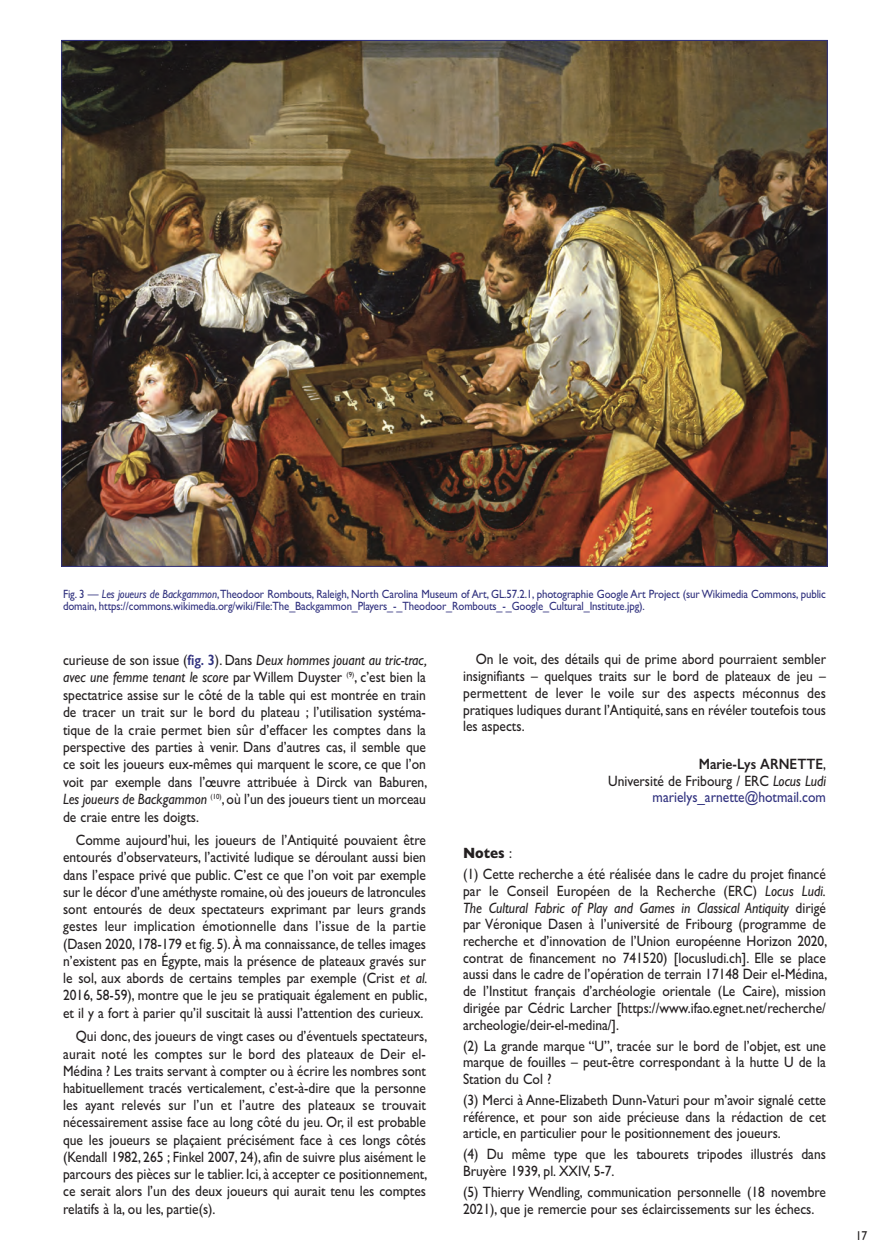
<style>
.page{position:relative;width:889px;height:1259px;background:#fff}
.page>*{position:absolute;margin:0;border:0;box-sizing:border-box;transform-origin:0 0}
.t1{font:15px/17.2px "Gill Sans";color:#231f20;text-align:justify;scale:.9 1}
.t2{font:15px/16.6px "Gill Sans";color:#30317e;text-align:right;scale:.9 1}
.t3{font:12.9px "Gill Sans";color:#231f20;scale:.9 1}
.t4{font:12px/12px "Gill Sans";letter-spacing:-.01em;color:#30317e;scale:.9 1}
.s1{font-style:italic}
.s2{font-weight:600;color:#30317e}
.s3{font-weight:600;color:#231f20}
.s4{color:#231f20}
.s5{font-style:italic;color:#231f20}
.s6{font-weight:700}
</style>
<div class="page">
<img style="left:64px;top:42px;width:761px;height:522px">
<p class="t4" style="left:63px;top:587px;width:849px">Fig. 3 — <span class="s1">Les joueurs de Backgammon</span>, Theodoor Rombouts, Raleigh, North Carolina Museum of Art, GL.57.2.1, photographie Google Art Project (sur Wikimedia Commons, public domain, https://commons.wikimedia.org/wiki/File:The_Backgammon_Players_-_Theodoor_Rombouts_-_Google_Cultural_Institute.jpg).</p>
<p class="t1" style="left:63px;top:651px;width:406px">curieuse de son issue (<span class="s2">fig. 3</span>). Dans <span class="s1">Deux hommes jouant au tric-trac, avec une femme tenant le score</span> par Willem Duyster <sup>(9)</sup>, c’est bien la spectatrice assise sur le côté de la table qui est montrée en train de tracer un trait sur le bord du plateau ; l’utilisation systéma&shy;tique de la craie permet bien sûr d’effacer les comptes dans la perspective des parties à venir. Dans d’autres cas, il semble que ce soit les joueurs eux-mêmes qui marquent le score, ce que l’on voit par exemple dans l’œuvre attribuée à Dirck van Baburen, <span class="s1">Les joueurs de Backgammon</span> <sup>(10)</sup>, où l’un des joueurs tient un morceau de craie entre les doigts.</p>
<p class="t1" style="left:63px;top:831px;width:406px;text-indent:13px">Comme aujourd’hui, les joueurs de l’Antiquité pouvaient être entourés d’observateurs, l’activité ludique se déroulant aussi bien dans l’espace privé que public. C’est ce que l’on voit par exemple sur le décor d’une améthyste romaine, où des joueurs de latroncules sont entourés de deux spectateurs exprimant par leurs grands gestes leur implication émotionnelle dans l’issue de la partie (Dasen 2020, 178-179 et fig. 5). À ma connaissance, de telles images n’existent pas en Égypte, mais la présence de plateaux gravés sur le sol, aux abords de certains temples par exemple (Crist <span class="s1">et al.<br></span>2016, 58-59), montre que le jeu se pratiquait également en public, et il y a fort à parier qu’il suscitait là aussi l’attention des curieux.</p>
<p class="t1" style="left:63px;top:1027px;width:406px;text-indent:13px">Qui donc, des joueurs de vingt cases ou d’éventuels spectateurs, aurait noté les comptes sur le bord des plateaux de Deir el-Médina ? Les traits servant à compter ou à écrire les nombres sont habituellement tracés verticalement, c’est-à-dire que la personne les ayant relevés sur l’un et l’autre des plateaux se trouvait nécessairement assise face au long côté du jeu. Or, il est probable que les joueurs se plaçaient précisément face à ces longs côtés (Kendall 1982, 265 ; Finkel 2007, 24), afin de suivre plus aisément le parcours des pièces sur le tablier. Ici, à accepter ce positionnement, ce serait alors l’un des deux joueurs qui aurait tenu les comptes relatifs à la, ou les, partie(s).</p>
<p class="t1" style="left:463px;top:651px;width:404px;line-height:16.6px;text-indent:13px">On le voit, des détails qui de prime abord pourraient sembler insignifiants – quelques traits sur le bord de plateaux de jeu – permettent de lever le voile sur des aspects méconnus des pratiques ludiques durant l’Antiquité, sans en révéler toutefois tous les aspects.</p>
<p class="t2" style="left:608px;top:755px;width:243px"><span class="s3">Marie-Lys ARNeTTe</span><span class="s4">,<br>Université de Fribourg / ERC</span> <span class="s5">Locus Ludi </span>marielys_arnette@hotmail.com</p>
<p class="t1" style="left:463px;top:842px;width:404px;line-height:21px"><span class="s6">Notes</span> :<br>(1) Cette recherche a été réalisée dans le cadre du projet financé</p>
<p class="t1" style="left:463px;top:882px;width:406px;line-height:16.6px">par le Conseil Européen de la Recherche (ERC) <span class="s1">Locus Ludi.<br>The Cultural Fabric of Play and Games in Classical Antiquity</span> dirigé par véronique Dasen à l’université de Fribourg (programme de recherche et d’innovation de l’Union européenne horizon 2020, contrat de financement no 741520) [locusludi.ch]. Elle se place aussi dans le cadre de l’opération de terrain 17148 Deir el-Médina, de l’Institut français d’archéologie orientale (Le Caire), mission dirigée par Cédric Larcher [https://www.ifao.egnet.net/recherche/ archeologie/deir-el-medina/].</p>
<p class="t1" style="left:463px;top:1036px;width:404px;line-height:16.6px">(2) La grande marque “U”, tracée sur le bord de l’objet, est une marque de fouilles – peut-être correspondant à la hutte U de la Station du Col ?</p>
<p class="t1" style="left:463px;top:1091px;width:405px;line-height:16.6px">(3) Merci à Anne-Elizabeth Dunn-vaturi pour m’avoir signalé cette référence, et pour son aide précieuse dans la rédaction de cet article, en particulier pour le positionnement des joueurs.</p>
<p class="t1" style="left:463px;top:1145px;width:404px;line-height:16.6px">(4) Du même type que les tabourets tripodes illustrés dans<br>Bruyère 1939, pl. XXIv, 5-7.</p>
<p class="t1" style="left:463px;top:1183px;width:404px;line-height:16.6px">(5) Thierry Wendling, communication personnelle (18 novembre<br>2021), que je remercie pour ses éclaircissements sur les échecs.</p>
<p class="t3" style="left:855px;top:1227px;width:14px">17</p>
</div>
